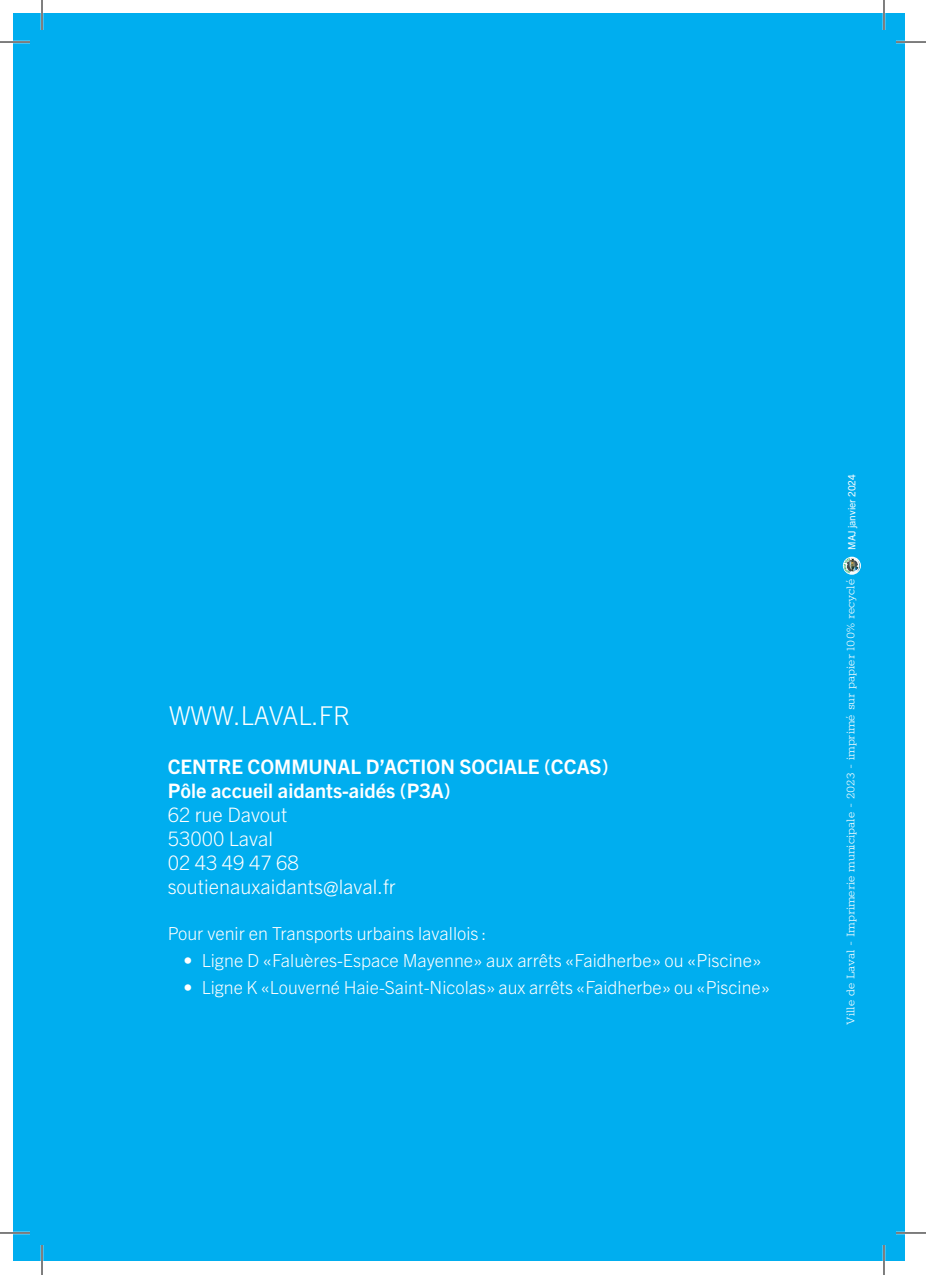
<style>
.page{position:relative;width:926px;height:1275px;background:#fff}
.page>*{position:absolute;margin:0;border:0;box-sizing:border-box;transform-origin:0 0}
.t1{font:300 26px "Trade Gothic Next LT Pro";color:#fff}
.t2{font:700 20px "Trade Gothic Next LT Pro";color:#fff}
.t3{font:300 20px "Trade Gothic Next LT Pro";color:#fff}
.t4{font:300 18px "Trade Gothic Next LT Pro";color:#fff}
.t5{font:300 13.4px "Rokkitt";color:#fff}
.t6{font:10px "Trade Gothic Next LT Pro";color:#fff}
</style>
<div class="page">
<div style="left:14px;top:14px;width:891px;height:1247px;background:#00aeef"></div>
<img style="left:843px;top:556px;width:18px;height:19px;border-radius:9px">
<img style="left:850px;top:558px;width:11px;height:16px">
<svg style="left:844px;top:558px;width:6px;height:13px"></svg>
<hr style="left:0;top:41px;width:30px;height:2px;background:#fff">
<hr style="left:896px;top:41px;width:30px;height:2px;background:#fff">
<hr style="left:0;top:1231px;width:30px;height:3px;background:#fff">
<hr style="left:896px;top:1231px;width:30px;height:3px;background:#fff">
<hr style="left:41px;top:0;width:2px;height:30px;background:#fff">
<hr style="left:41px;top:1245px;width:2px;height:30px;background:#fff">
<hr style="left:883px;top:0;width:2px;height:30px;background:#fff">
<hr style="left:883px;top:1245px;width:2px;height:30px;background:#fff">
<hr style="left:0;top:42px;width:30px;height:1px;background:#000">
<hr style="left:896px;top:42px;width:30px;height:1px;background:#000">
<hr style="left:0;top:1232px;width:30px;height:1px;background:#000">
<hr style="left:896px;top:1232px;width:30px;height:1px;background:#000">
<hr style="left:42px;top:0;width:1px;height:30px;background:#000">
<hr style="left:42px;top:1245px;width:1px;height:30px;background:#000">
<hr style="left:884px;top:0;width:1px;height:30px;background:#000">
<hr style="left:884px;top:1245px;width:1px;height:30px;background:#000">
<p class="t1" style="left:169px;top:697px;width:182px">WWW.LAVAL.FR</p>
<p class="t2" style="left:168px;top:752px;width:442px">CENTRE COMMUNAL D’ACTION SOCIALE (CCAS)</p>
<p class="t2" style="left:168px;top:776px;width:284px">Pôle accueil aidants-aidés (P3A)</p>
<p class="t3" style="left:168px;top:800px;width:121px">62 rue Davout</p>
<p class="t3" style="left:168px;top:824px;width:107px">53000 Laval</p>
<p class="t3" style="left:168px;top:848px;width:133px">02 43 49 47 68</p>
<p class="t3" style="left:168px;top:872px;width:229px">soutienauxaidants@laval.fr</p>
<p class="t4" style="left:168px;top:920px;width:320px">Pour venir en Transports urbains lavallois :</p>
<p class="t4" style="left:184px;top:947px;width:579px">• Ligne D «Faluères-Espace Mayenne» aux arrêts «Faidherbe» ou «Piscine»</p>
<p class="t4" style="left:184px;top:975px;width:588px">• Ligne K «Louverné Haie-Saint-Nicolas» aux arrêts «Faidherbe» ou «Piscine»</p>
<p class="t6" style="left:845px;top:549px;width:77px;rotate:-90deg">MAJ janvier 2024</p>
<p class="t5" style="left:842px;top:1024px;width:447px;rotate:-90deg">Ville de Laval - Imprimerie municipale - 2023 - imprimé sur papier 100% recyclé</p>
</div>
